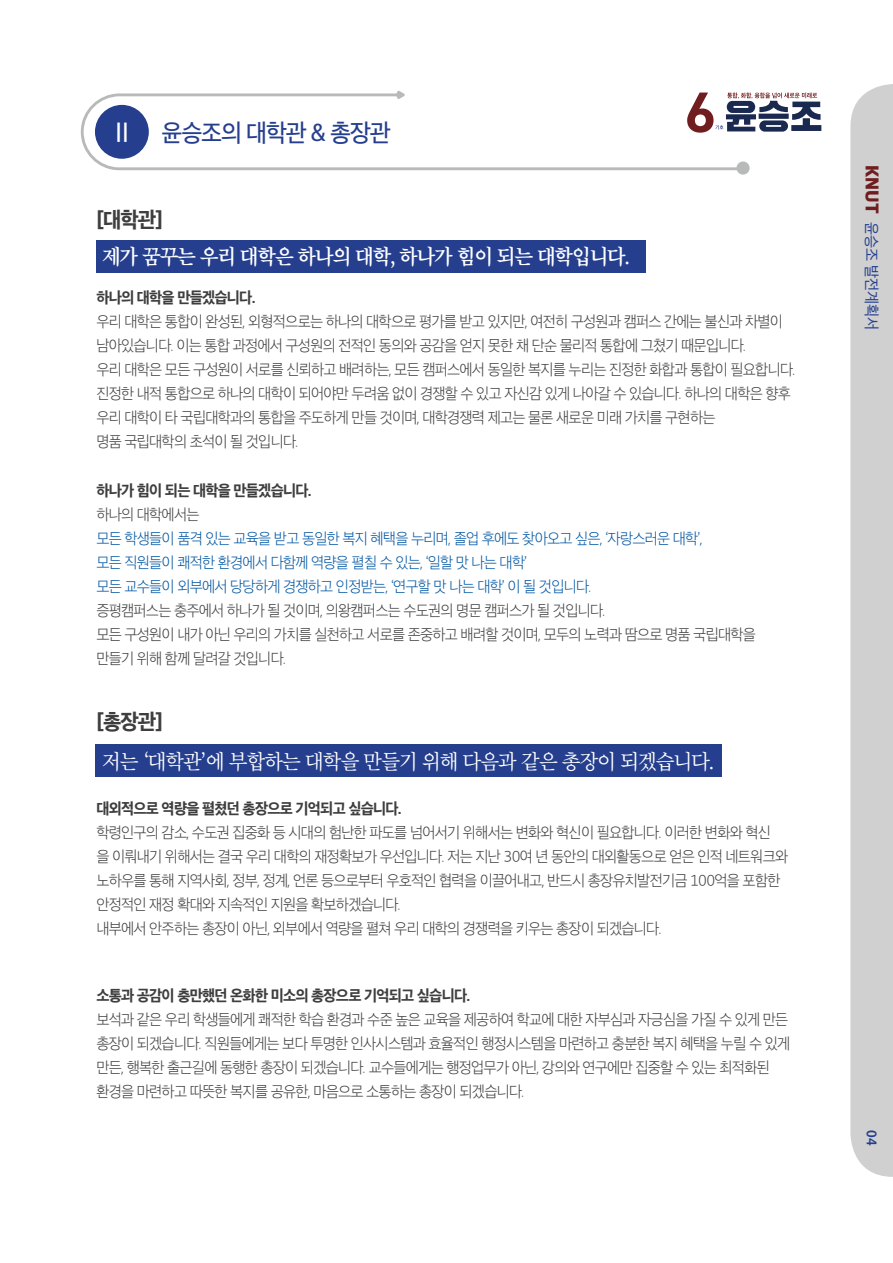
<style>
.page{position:relative;width:893px;height:1263px;background:#fff}
.page>*{position:absolute;margin:0;border:0;box-sizing:border-box;transform-origin:0 0}
.t1{font:27px "SD Gothic Neoa Uni e Md";color:#fff;scale:.95 1}
.t2{font:24px "SD Gothic Neoa Uni e Md";letter-spacing:-.05em;color:#253f8e;scale:.95 1}
.t3{font:21px "SD Mj Neoa Uni c Rg";letter-spacing:-.05em;color:#fff;scale:.95 1}
.t4{font:21px "SD Mj Neoa Uni e Sb";letter-spacing:-.06em;color:#fff;scale:.95 1}
.t5{font:21px "SD Gothic Neoa Uni h Eb";letter-spacing:-.05em;color:#3e3e3f;scale:.95 1}
.t6{font:15px/24px "SD Gothic Neoa Uni b Ul";letter-spacing:-.05em;color:#3e3e3f;scale:.95 1}
.t7{font:15px/24px "SD Gothic Neoa Uni b Ul";letter-spacing:-.05em;color:#0156a3;scale:.95 1}
.t8{font:15px "SD Gothic Neoa Uni h Eb";letter-spacing:-.05em;color:#3e3e3f;scale:.95 1}
.t9{font:15px "SD Gothic Neoa Uni d Rg";color:#253f8e;scale:.95 1}
.t10{font:600 15px "Myriad Pro";color:#253f8e;scale:.95 1}
.s1{font-family:"SD Gothic Neoa Uni i Hv";font-size:18px;color:#701d1f}
</style>
<div class="page">
<div style="left:96px;top:240px;width:550px;height:33px;background:#253f8e"></div>
<div style="left:96px;top:744px;width:626px;height:32px;background:#253f8e"></div>
<div style="left:850px;top:84px;width:43px;height:1093px;background:#cfd0cf"></div>
<svg style="left:81px;top:90px;width:669px;height:85px"></svg>
<div style="left:95px;top:105px;width:54px;height:54px;background:#253f8e;border-radius:50%"></div>
<svg style="left:687px;top:93px;width:134px;height:40px"></svg>
<h1 class="t1" style="left:111px;top:119px;width:26px">Ⅱ</h1>
<h2 class="t2" style="left:162px;top:121px;width:243px">윤승조의 대학관 &amp; 총장관</h2>
<h3 class="t5" style="left:96px;top:209px;width:72px">[대학관]</h3>
<h3 class="t4" style="left:102px;top:246px;width:557px">제가 꿈꾸는 우리 대학은 하나의 대학, 하나가 힘이 되는 대학입니다.</h3>
<p class="t8" style="left:96px;top:290px;width:169px">하나의 대학을 만들겠습니다.</p>
<p class="t6" style="left:96px;top:309px;width:738px">우리 대학은 통합이 완성된, 외형적으로는 하나의 대학으로 평가를 받고 있지만, 여전히 구성원과 캠퍼스 간에는 불신과 차별이 남아있습니다. 이는 통합 과정에서 구성원의 전적인 동의와 공감을 얻지 못한 채 단순 물리적 통합에 그쳤기 때문입니다.<br>우리 대학은 모든 구성원이 서로를 신뢰하고 배려하는, 모든 캠퍼스에서 동일한 복지를 누리는 진정한 화합과 통합이 필요합니다. 진정한 내적 통합으로 하나의 대학이 되어야만 두려움 없이 경쟁할 수 있고 자신감 있게 나아갈 수 있습니다. 하나의 대학은 향후 우리 대학이 타 국립대학과의 통합을 주도하게 만들 것이며, 대학경쟁력 제고는 물론 새로운 미래 가치를 구현하는<br>명품 국립대학의 초석이 될 것입니다.</p>
<p class="t8" style="left:96px;top:483px;width:228px">하나가 힘이 되는 대학을 만들겠습니다.</p>
<p class="t6" style="left:96px;top:502px;width:110px">하나의 대학에서는</p>
<p class="t7" style="left:96px;top:526px;width:640px">모든 학생들이 품격 있는 교육을 받고 동일한 복지 혜택을 누리며, 졸업 후에도 찾아오고 싶은, ‘자랑스러운 대학’, 모든 직원들이 쾌적한 환경에서 다함께 역량을 펼칠 수 있는, ‘일할 맛 나는 대학’<br>모든 교수들이 외부에서 당당하게 경쟁하고 인정받는, ‘연구할 맛 나는 대학’ 이 될 것입니다.</p>
<p class="t6" style="left:96px;top:598px;width:696px">증평캠퍼스는 충주에서 하나가 될 것이며, 의왕캠퍼스는 수도권의 명문 캠퍼스가 될 것입니다.<br>모든 구성원이 내가 아닌 우리의 가치를 실천하고 서로를 존중하고 배려할 것이며, 모두의 노력과 땀으로 명품 국립대학을 만들기 위해 함께 달려갈 것입니다.</p>
<h3 class="t5" style="left:96px;top:711px;width:72px">[총장관]</h3>
<h3 class="t3" style="left:102px;top:751px;width:645px">저는 ‘대학관’에 부합하는 대학을 만들기 위해 다음과 같은 총장이 되겠습니다.</h3>
<p class="t8" style="left:96px;top:801px;width:323px">대외적으로 역량을 펼쳤던 총장으로 기억되고 싶습니다.</p>
<p class="t6" style="left:96px;top:821px;width:730px">학령인구의 감소, 수도권 집중화 등 시대의 험난한 파도를 넘어서기 위해서는 변화와 혁신이 필요합니다. 이러한 변화와 혁신<br>을 이뤄내기 위해서는 결국 우리 대학의 재정확보가 우선입니다. 저는 지난 30여 년 동안의 대외활동으로 얻은 인적 네트워크와 노하우를 통해 지역사회, 정부, 정계, 언론 등으로부터 우호적인 협력을 이끌어내고, 반드시 총장유치발전기금 100억을 포함한 안정적인 재정 확대와 지속적인 지원을 확보하겠습니다.<br>내부에서 안주하는 총장이 아닌, 외부에서 역량을 펼쳐 우리 대학의 경쟁력을 키우는 총장이 되겠습니다.</p>
<p class="t8" style="left:96px;top:988px;width:395px">소통과 공감이 충만했던 온화한 미소의 총장으로 기억되고 싶습니다.</p>
<p class="t6" style="left:96px;top:1008px;width:732px">보석과 같은 우리 학생들에게 쾌적한 학습 환경과 수준 높은 교육을 제공하여 학교에 대한 자부심과 자긍심을 가질 수 있게 만든 총장이 되겠습니다. 직원들에게는 보다 투명한 인사시스템과 효율적인 행정시스템을 마련하고 충분한 복지 혜택을 누릴 수 있게 만든, 행복한 출근길에 동행한 총장이 되겠습니다. 교수들에게는 행정업무가 아닌, 강의와 연구에만 집중할 수 있는 최적화된 환경을 마련하고 따뜻한 복지를 공유한, 마음으로 소통하는 총장이 되겠습니다.</p>
<p class="t9" style="left:879px;top:165px;width:176px;rotate:90deg"><span class="s1">KNUT</span> 윤승조 발전계획서</p>
<p class="t10" style="left:881px;top:1130px;width:18px;rotate:90deg">04</p>
</div>
